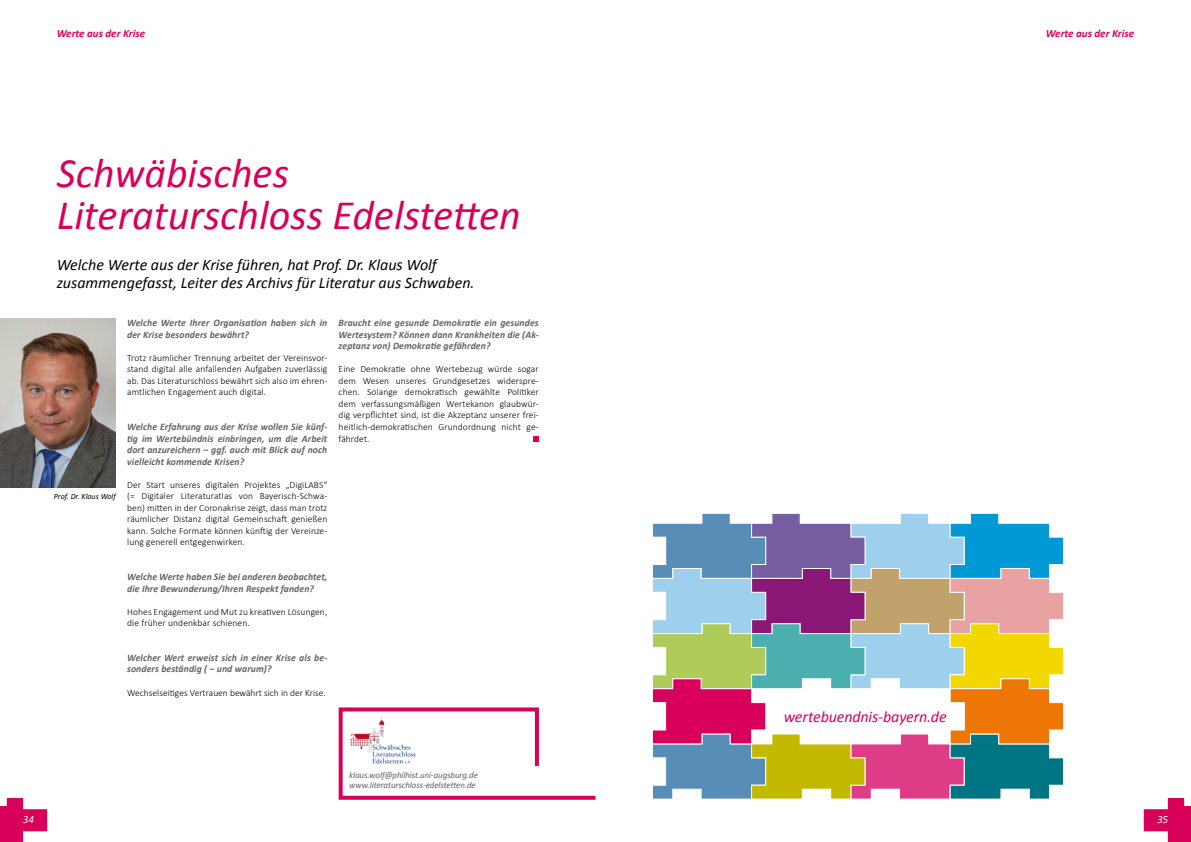
<style>
.page{position:relative;width:1191px;height:842px;background:#fff}
.page>*{position:absolute;margin:0;border:0;box-sizing:border-box;transform-origin:0 0}
.t1{font:italic 42px/42px "Calibri";color:#d90059}
.t2{font:italic 16px/18px "Calibri";color:#000}
.t3{font:italic 16px "Calibri";letter-spacing:-.01em;color:#d90059}
.t4{font:italic 700 11px "Calibri";color:#d90059}
.t5{font:italic 11px "Calibri";color:#fff}
.t6{font:italic 700 10px/11.5px "Calibri";letter-spacing:.01em;color:#636362}
.t7{font:300 9.5px/11.5px "Calibri";letter-spacing:.01em;color:#000;text-align:justify}
.t8{font:italic 9px/10px "Calibri";letter-spacing:-.01em;color:#636362}
.t9{font:italic 8px "Calibri";color:#000}
</style>
<div class="page">
<svg style="left:652px;top:513px;width:412px;height:287px"></svg>
<svg style="left:0;top:798px;width:47px;height:44px"></svg>
<svg style="left:533px;top:436px;width:6px;height:5px"></svg>
<svg style="left:338px;top:707px;width:258px;height:93px"></svg>
<svg style="left:1143px;top:798px;width:48px;height:44px"></svg>
<img style="left:348px;top:716px;width:71px;height:52px">
<img style="left:0;top:319px;width:116px;height:169px">
<p class="t4" style="left:57px;top:26px;width:90px">Werte aus der Krise</p>
<p class="t4" style="left:1045px;top:26px;width:90px">Werte aus der Krise</p>
<h1 class="t1" style="left:57px;top:151px;width:466px">Schwäbisches<br>Literaturschloss Edelstetten</h1>
<h2 class="t2" style="left:57px;top:255px;width:419px">Welche Werte aus der Krise führen, hat Prof. Dr. Klaus Wolf zusammengefasst, Leiter des Archivs für Literatur aus Schwaben.</h2>
<p class="t6" style="left:127px;top:317px;width:202px">Welche Werte Ihrer Organisation haben sich in der Krise besonders bewährt?</p>
<p class="t7" style="left:127px;top:351px;width:202px">Trotz räumlicher Trennung arbeitet der Vereinsvor&shy;stand digital alle anfallenden Aufgaben zuverlässig ab. Das Literaturschloss bewährt sich also im ehren&shy;amtlichen Engagement auch digital.</p>
<p class="t6" style="left:127px;top:421px;width:202px;text-align:justify">Welche Erfahrung aus der Krise wollen Sie künf&shy;tig im Wertebündnis einbringen, um die Arbeit dort anzureichern – ggf. auch mit Blick auf noch vielleicht kommende Krisen?</p>
<p class="t7" style="left:127px;top:478px;width:202px">Der Start unseres digitalen Projektes „DigiLABS“ (= Digitaler Literaturatlas von Bayerisch-Schwa&shy;ben) mitten in der Coronakrise zeigt, dass man trotz räumlicher Distanz digital Gemeinschaft genießen kann. Solche Formate können künftig der Vereinze&shy;lung generell entgegenwirken.</p>
<p class="t6" style="left:127px;top:571px;width:202px">Welche Werte haben Sie bei anderen beobachtet, die Ihre Bewunderung/Ihren Respekt fanden?</p>
<p class="t7" style="left:127px;top:605px;width:202px">Hohes Engagement und Mut zu kreativen Lösungen, die früher undenkbar schienen.</p>
<p class="t6" style="left:127px;top:652px;width:202px">Welcher Wert erweist sich in einer Krise als be&shy;sonders beständig ( – und warum)?</p>
<p class="t7" style="left:127px;top:686px;width:200px">Wechselseitiges Vertrauen bewährt sich in der Krise.</p>
<p class="t6" style="left:339px;top:317px;width:202px;text-align:justify">Braucht eine gesunde Demokratie ein gesundes Wertesystem? Können dann Krankheiten die (Ak&shy;zeptanz von) Demokratie gefährden?</p>
<p class="t7" style="left:339px;top:363px;width:202px">Eine Demokratie ohne Wertebezug würde sogar dem Wesen unseres Grundgesetzes widerspre&shy;chen. Solange demokratisch gewählte Politiker dem verfassungsmäßigen Wertekanon glaubwür&shy;dig verpflichtet sind, ist die Akzeptanz unserer frei&shy;heitlich-demokratischen Grundordnung nicht ge&shy;fährdet.</p>
<p class="t9" style="left:54px;top:491px;width:63px">Prof. Dr. Klaus Wolf</p>
<p class="t5" style="left:23px;top:812px;width:13px">34</p>
<p class="t8" style="left:349px;top:770px;width:130px">klaus.wolf@philhist.uni-augsburg.de www.literaturschloss-edelstetten.de</p>
<h2 class="t3" style="left:783px;top:706px;width:164px">wertebuendnis-bayern.de</h2>
<p class="t5" style="left:1157px;top:812px;width:13px">35</p>
</div>
